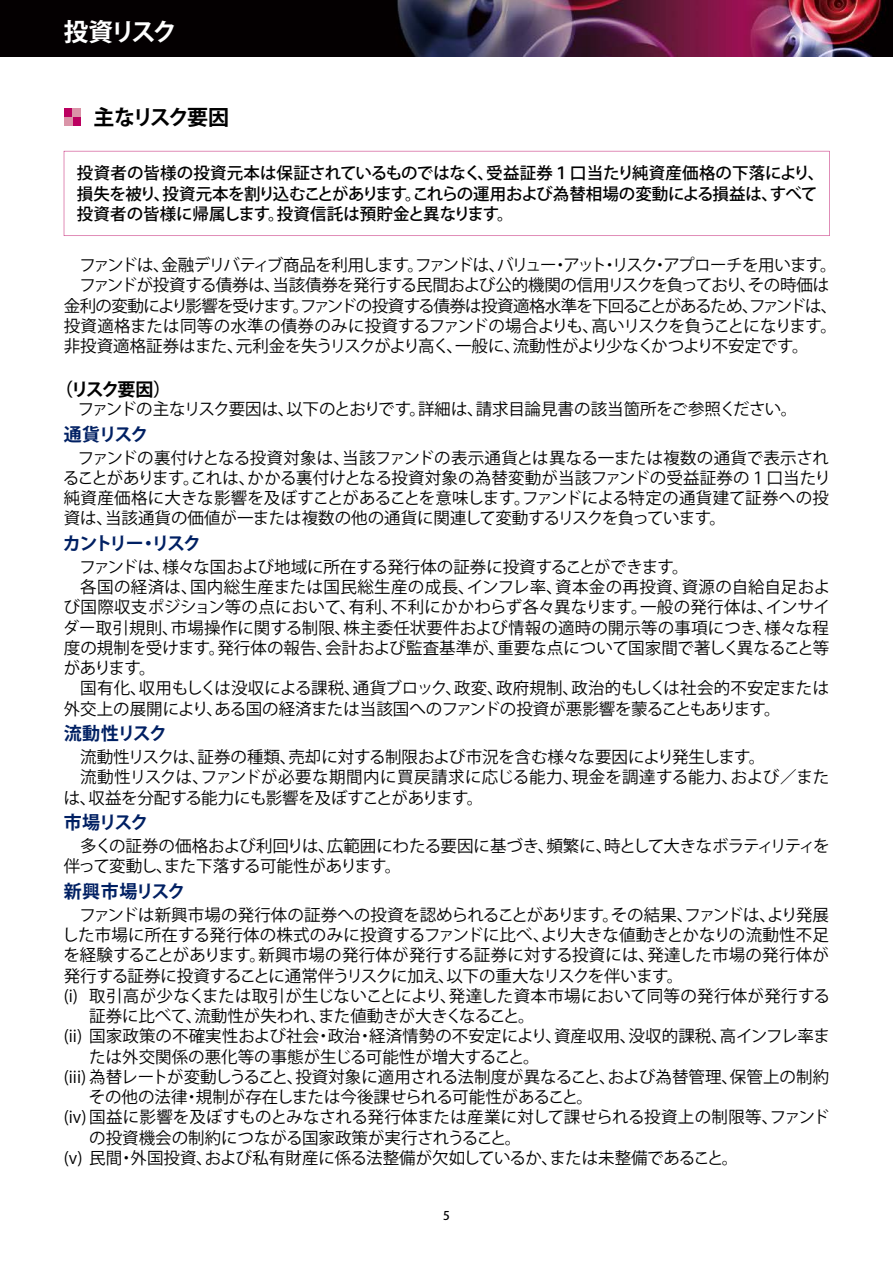
<style>
.page{position:relative;width:893px;height:1263px;background:#fff}
.page>*{position:absolute;margin:0;border:0;box-sizing:border-box;transform-origin:0 0}
.t1{font:700 24.75px "Koz Go Pr 6 N";letter-spacing:-.12em;color:#fff}
.t2{font:700 21px "Koz Go Pr 6 N";letter-spacing:-.115em;color:#000}
.t3{font:700 18px "Koz Go Pr 6 N";letter-spacing:-.09em;color:#002063}
.t4{font:700 18px "Koz Go Pr 6 N";letter-spacing:-.12em;color:#002063}
.t5{font:700 18px "Koz Go Pr 6 N";letter-spacing:-.115em;color:#000}
.t6{font:700 18px "Koz Go Pr 6 N";letter-spacing:-.025em;color:#002063}
.t7{font:16.5px/20.2px "Koz Go Pr 6 N";color:#000}
.t8{font:16.5px "Koz Go Pr 6 N";letter-spacing:.02em;color:#000}
.t9{font:16.5px "Koz Go Pr 6 N";letter-spacing:-.02em;color:#000}
.t10{font:500 16.5px/20.2px "Koz Go Pr 6 N";letter-spacing:-.005em;color:#000}
.t11{font:16.5px/20.2px "Koz Go Pr 6 N";letter-spacing:-.03em;color:#000}
.t12{font:16.5px "Koz Go Pr 6 N";letter-spacing:-.1em;color:#000}
.t13{font:16.5px "Koz Go Pr 6 N";letter-spacing:-.055em;color:#000}
.t14{font:16.5px "Koz Go Pr 6 N";letter-spacing:-.025em;color:#000}
.t15{font:500 12px "Koz Go Pr 6 N";color:#000}
</style>
<div class="page">
<img style="left:0;top:0;width:893px;height:57px">
<div style="left:64px;top:108px;width:8px;height:9px;background:#bb0060"></div>
<div style="left:72px;top:117px;width:9px;height:8px;background:#bb0060"></div>
<div style="left:72px;top:108px;width:9px;height:9px;background:#da94a8"></div>
<div style="left:64px;top:117px;width:8px;height:8px;background:#da94a8"></div>
<svg style="left:64px;top:151px;width:766px;height:85px"></svg>
<h1 class="t1" style="left:64px;top:18px;width:115px">投資リスク</h1>
<p class="t2" style="left:94px;top:105px;width:137px">主なリスク要因</p>
<p class="t10" style="left:77px;top:164px;width:749px">投資者の皆様の投資元本は保証されているものではなく、受益証券１口当たり純資産価格の下落により、損失を被り、投資元本を割り込むことがあります。これらの運用および為替相場の変動による損益は、すべて投資者の皆様に帰属します。投資信託は預貯金と異なります。</p>
<p class="t12" style="left:79px;top:256px;width:759px">ファンドは、金融デリバティブ商品を利用します。ファンドは、バリュー・アット・リスク・アプローチを用います。</p>
<p class="t14" style="left:79px;top:276px;width:751px">ファンドが投資する債券は、当該債券を発行する民間および公的機関の信用リスクを負っており、その時価は</p>
<p class="t13" style="left:64px;top:296px;width:775px">金利の変動により影響を受けます。ファンドの投資する債券は投資適格水準を下回ることがあるため、ファンドは、</p>
<p class="t7" style="left:64px;top:316px;width:775px">投資適格または同等の水準の債券のみに投資するファンドの場合よりも、高いリスクを負うことになります。</p>
<p class="t9" style="left:64px;top:337px;width:746px">非投資適格証券はまた、元利金を失うリスクがより高く、一般に、流動性がより少なくかつより不安定です。</p>
<p class="t5" style="left:55px;top:379px;width:118px">（リスク要因）</p>
<p class="t9" style="left:78px;top:400px;width:721px">ファンドの主なリスク要因は、以下のとおりです。詳細は、請求目論見書の該当箇所をご参照ください。</p>
<p class="t3" style="left:64px;top:424px;width:86px">通貨リスク</p>
<p class="t7" style="left:63px;top:448px;width:770px;text-indent:15px">ファンドの裏付けとなる投資対象は、当該ファンドの表示通貨とは異なる一または複数の通貨で表示されることがあります。これは、かかる裏付けとなる投資対象の為替変動が当該ファンドの受益証券の１口当たり純資産価格に大きな影響を及ぼすことがあることを意味します。ファンドによる特定の通貨建て証券への投資は、当該通貨の価値が一または複数の他の通貨に関連して変動するリスクを負っています。</p>
<p class="t4" style="left:63px;top:533px;width:140px">カントリー・リスク</p>
<p class="t9" style="left:79px;top:557px;width:611px">ファンドは、様々な国および地域に所在する発行体の証券に投資することができます。</p>
<p class="t8" style="left:80px;top:578px;width:751px">各国の経済は、国内総生産または国民総生産の成長、インフレ率、資本金の再投資、資源の自給自足およ</p>
<p class="t8" style="left:64px;top:598px;width:768px">び国際収支ポジション等の点において、有利、不利にかかわらず各々異なります。一般の発行体は、インサイ</p>
<p class="t7" style="left:63px;top:618px;width:768px">ダー取引規則、市場操作に関する制限、株主委任状要件および情報の適時の開示等の事項につき、様々な程</p>
<p class="t7" style="left:64px;top:638px;width:767px">度の規制を受けます。発行体の報告、会計および監査基準が、重要な点について国家間で著しく異なること等</p>
<p class="t7" style="left:64px;top:658px;width:93px">があります。</p>
<p class="t7" style="left:80px;top:678px;width:750px">国有化、収用もしくは没収による課税、通貨ブロック、政変、政府規制、政治的もしくは社会的不安定または</p>
<p class="t7" style="left:64px;top:699px;width:718px">外交上の展開により、ある国の経済または当該国へのファンドの投資が悪影響を蒙ることもあります。</p>
<p class="t3" style="left:64px;top:724px;width:105px">流動性リスク</p>
<p class="t7" style="left:80px;top:747px;width:687px">流動性リスクは、証券の種類、売却に対する制限および市況を含む様々な要因により発生します。</p>
<p class="t8" style="left:80px;top:768px;width:750px">流動性リスクは、ファンドが必要な期間内に買戻請求に応じる能力、現金を調達する能力、および／また</p>
<p class="t9" style="left:64px;top:788px;width:421px">は、収益を分配する能力にも影響を及ぼすことがあります。</p>
<p class="t3" style="left:64px;top:813px;width:86px">市場リスク</p>
<p class="t11" style="left:64px;top:836px;width:767px;text-indent:16px">多くの証券の価格および利回りは、広範囲にわたる要因に基づき、頻繁に、時として大きなボラティリティを伴って変動し、また下落する可能性があります。</p>
<p class="t6" style="left:64px;top:881px;width:123px">新興市場リスク</p>
<p class="t7" style="left:79px;top:905px;width:751px">ファンドは新興市場の発行体の証券への投資を認められることがあります。その結果、ファンドは、より発展</p>
<p class="t7" style="left:62px;top:925px;width:768px">した市場に所在する発行体の株式のみに投資するファンドに比べ、より大きな値動きとかなりの流動性不足</p>
<p class="t7" style="left:63px;top:945px;width:767px">を経験することがあります。新興市場の発行体が発行する証券に対する投資には、発達した市場の発行体が</p>
<p class="t11" style="left:64px;top:966px;width:621px">発行する証券に投資することに通常伴うリスクに加え、以下の重大なリスクを伴います。</p>
<p class="t8" style="left:64px;top:986px;width:768px">(i) 取引高が少なくまたは取引が生じないことにより、発達した資本市場において同等の発行体が発行する</p>
<p class="t7" style="left:89px;top:1006px;width:447px">証券に比べて、流動性が失われ、また値動きが大きくなること。</p>
<p class="t7" style="left:64px;top:1026px;width:768px">(ii) 国家政策の不確実性および社会・政治・経済情勢の不安定により、資産収用、没収的課税、高インフレ率ま</p>
<p class="t7" style="left:89px;top:1047px;width:452px">たは外交関係の悪化等の事態が生じる可能性が増大すること。</p>
<p class="t7" style="left:64px;top:1067px;width:767px">(iii) 為替レートが変動しうること、投資対象に適用される法制度が異なること、および為替管理、保管上の制約</p>
<p class="t7" style="left:89px;top:1087px;width:506px">その他の法律・規制が存在しまたは今後課せられる可能性があること。</p>
<p class="t7" style="left:64px;top:1107px;width:767px">(iv) 国益に影響を及ぼすものとみなされる発行体または産業に対して課せられる投資上の制限等、ファンド</p>
<p class="t7" style="left:89px;top:1128px;width:434px">の投資機会の制約につながる国家政策が実行されうること。</p>
<p class="t7" style="left:64px;top:1148px;width:676px">(v) 民間・外国投資、および私有財産に係る法整備が欠如しているか、または未整備であること。</p>
<p class="t15" style="left:443px;top:1209px;width:8px">5</p>
</div>
